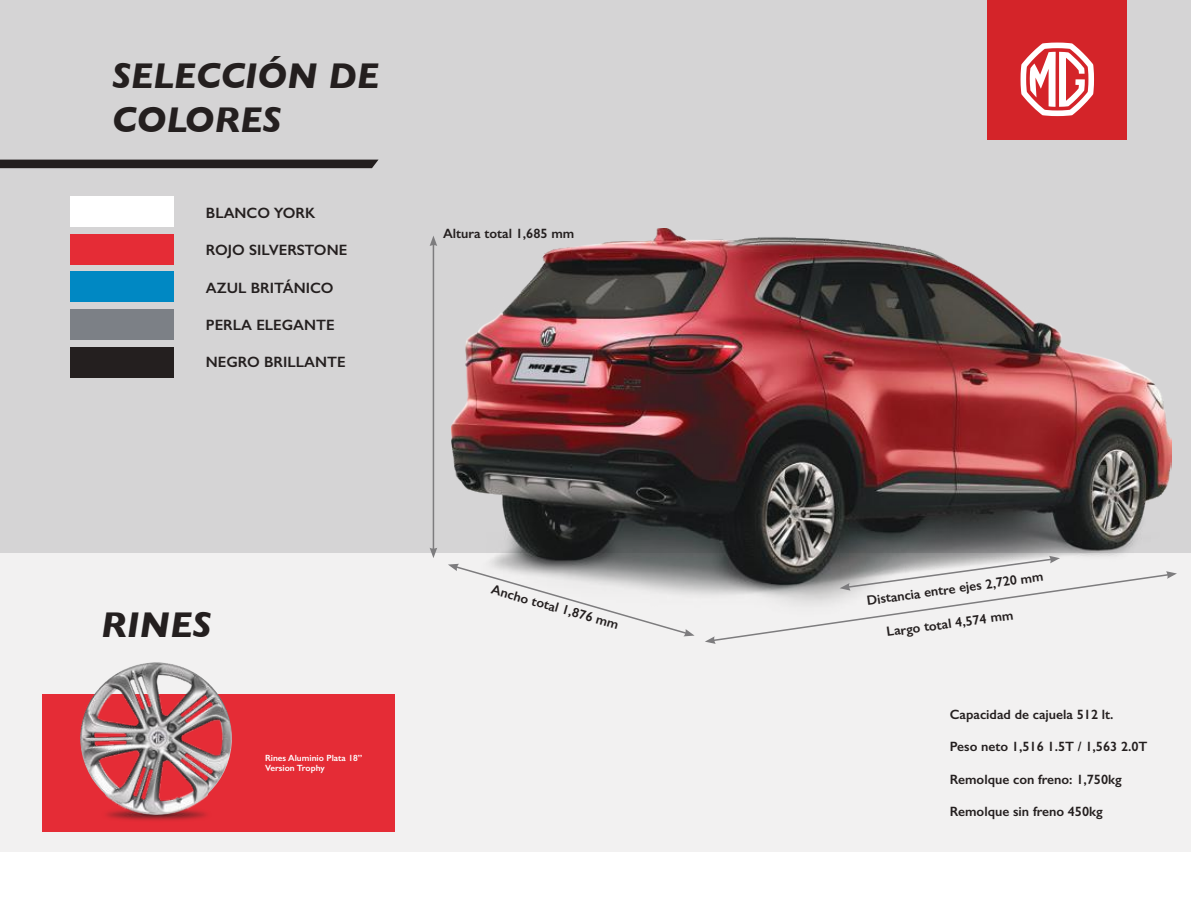
<style>
.page{position:relative;width:1191px;height:915px;background:#fff}
.page>*{position:absolute;margin:0;border:0;box-sizing:border-box;transform-origin:0 0}
.t1{font:italic 700 36.45px/43.8px "Gill Sans";color:#241f1f}
.t2{font:600 15px "Gill Sans";color:#241f1f}
.t3{font:600 13.5px "Gill Sans";color:#241f1f}
.t4{font:600 9px/10.8px "Gill Sans";color:#fff}
</style>
<div class="page">
<div style="left:0;top:0;width:1191px;height:850px;background:#f2f1f1"></div>
<div style="left:0;top:0;width:1191px;height:552px;background:#d5d4d5"></div>
<div style="left:987px;top:0;width:140px;height:140px;background:#d42429"></div>
<svg style="left:1020px;top:43px;width:74px;height:73px"></svg>
<svg style="left:0;top:159px;width:378px;height:9px;background:#302b2c"></svg>
<div style="left:70px;top:196px;width:104px;height:31px;background:#fff"></div>
<div style="left:70px;top:234px;width:104px;height:30px;background:#e52c36"></div>
<div style="left:70px;top:309px;width:104px;height:30px;background:#7c8086"></div>
<div style="left:70px;top:346px;width:104px;height:31px;background:#241f1f"></div>
<div style="left:70px;top:271px;width:104px;height:31px;background:#0088c3"></div>
<div style="left:43px;top:693px;width:352px;height:138px;background:#e52c36"></div>
<img style="left:451px;top:228px;width:720px;height:367px">
<svg style="left:705px;top:555px;width:472px;height:88px"></svg>
<svg style="left:448px;top:563px;width:246px;height:73px"></svg>
<hr style="left:433px;top:244px;width:1px;height:305px;background:#7d7c7e">
<svg style="left:429px;top:547px;width:8px;height:11px"></svg>
<svg style="left:429px;top:236px;width:8px;height:10px"></svg>
<img style="left:80px;top:662px;width:152px;height:159px">
<h1 class="t1" style="left:112px;top:53px;width:268px">SELECCIÓN DE<br>COLORES</h1>
<p class="t2" style="left:206px;top:204px;width:111px">BLANCO YORK</p>
<p class="t2" style="left:206px;top:241px;width:143px">ROJO SILVERSTONE</p>
<p class="t2" style="left:206px;top:278px;width:129px">AZUL BRITÁNICO</p>
<p class="t2" style="left:206px;top:315px;width:130px">PERLA ELEGANTE</p>
<p class="t2" style="left:206px;top:353px;width:141px">NEGRO BRILLANTE</p>
<p class="t3" style="left:443px;top:225px;width:133px">Altura total 1,685 mm</p>
<h1 class="t1" style="left:101px;top:602px;width:111px">RINES</h1>
<p class="t4" style="left:265px;top:751px;width:99px">Rines Aluminio Plata 18”<br>Version Trophy</p>
<p class="t3" style="left:494px;top:580px;width:133px;rotate:16deg">Ancho total 1,876 mm</p>
<p class="t3" style="left:865px;top:592px;width:180px;rotate:-8deg">Distancia entre ejes 2,720 mm</p>
<p class="t3" style="left:885px;top:623px;width:129px;rotate:-8deg">Largo total 4,574 mm</p>
<p class="t3" style="left:949px;top:706px;width:165px">Capacidad de cajuela 512 lt.</p>
<p class="t3" style="left:949px;top:738px;width:199px">Peso neto 1,516 1.5T / 1,563 2.0T</p>
<p class="t3" style="left:949px;top:770px;width:173px">Remolque con freno: 1,750kg</p>
<p class="t3" style="left:949px;top:803px;width:154px">Remolque sin freno 450kg</p>
</div>
